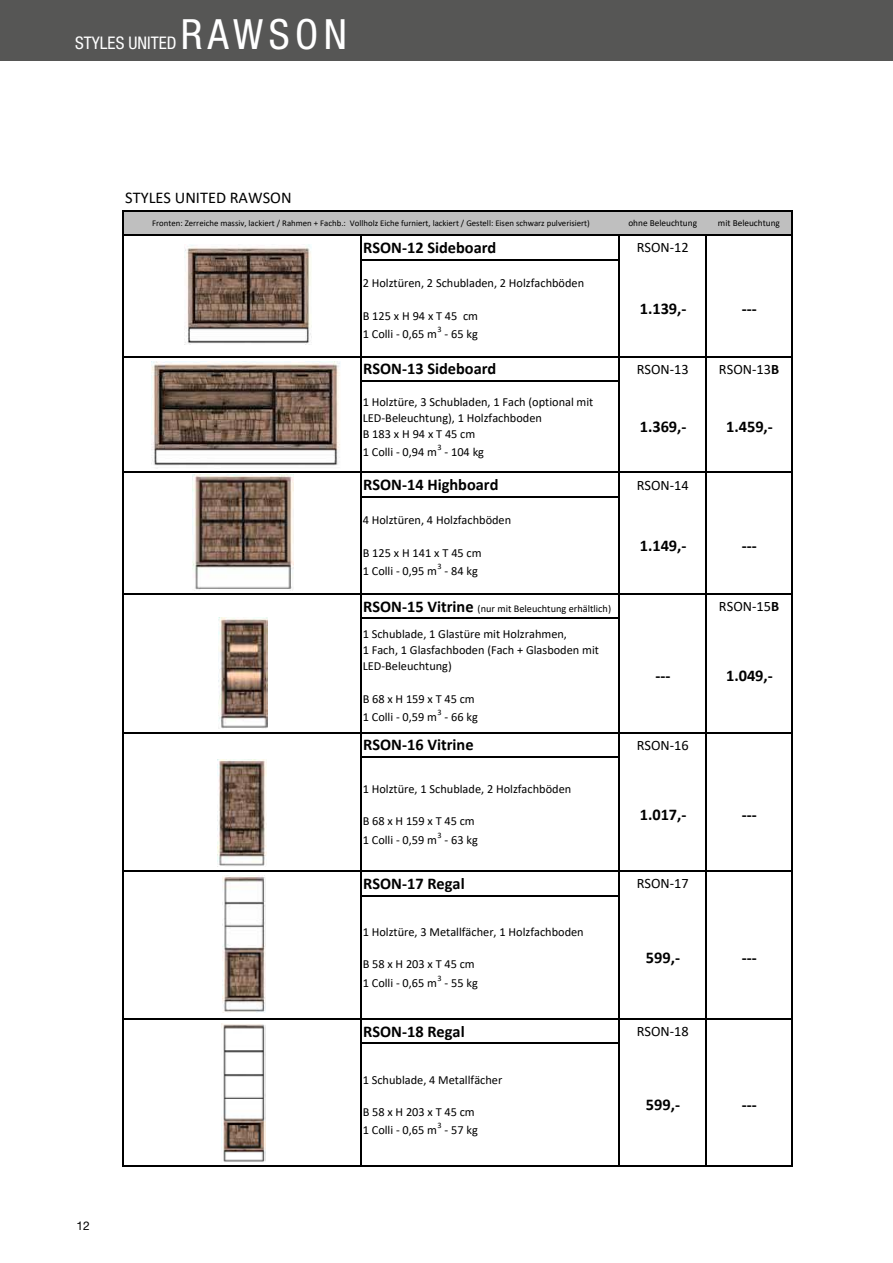
<style>
.page{position:relative;width:893px;height:1263px;background:#fff}
.page>*{position:absolute;margin:0;border:0;box-sizing:border-box;transform-origin:0 0}
.t1{font:condensed 41.7px "Helvetica Neue LT Pro";letter-spacing:.13em;color:#fff}
.t2{font:condensed 17.4px "Helvetica Neue LT Pro";color:#fff}
.t3{font:700 16.35px "Calibri";color:#000}
.t4{font:16.35px "Calibri";color:#000}
.t5{font:14.4px "Calibri";color:#000}
.t6{font:12.3px/18.5px "Calibri";color:#000}
.t7{font:12px "Helvetica Neue LT Pro";color:#000}
.t8{font:10.35px "Calibri";color:#000}
.t9{font:9.3px "Calibri";color:#000}
.t10{font:8.85px "Calibri";color:#000}
.t11{font:8.25px "Calibri";color:#000}
.s1{font-weight:700}
.s2{font-weight:700;font-size:16.35px}
</style>
<div class="page">
<div style="left:0;top:0;width:893px;height:61px;background:#565655"></div>
<div style="left:123px;top:211px;width:669px;height:24px;background:#bfbfbf"></div>
<svg style="left:122px;top:210px;width:1px;height:26px"></svg>
<hr style="left:123px;top:356px;width:496px;height:1px;background:#000">
<hr style="left:123px;top:472px;width:496px;height:1px;background:#000">
<hr style="left:619px;top:236px;width:1px;height:260px;background:#000">
<hr style="left:123px;top:593px;width:496px;height:1px;background:#000">
<hr style="left:619px;top:497px;width:1px;height:96px;background:#000">
<hr style="left:123px;top:732px;width:496px;height:1px;background:#000">
<hr style="left:123px;top:871px;width:496px;height:1px;background:#000">
<hr style="left:123px;top:1018px;width:496px;height:1px;background:#000">
<hr style="left:123px;top:1166px;width:496px;height:1px;background:#000">
<hr style="left:122px;top:236px;width:1px;height:931px;background:#000">
<hr style="left:792px;top:211px;width:1px;height:956px;background:#000">
<hr style="left:360px;top:236px;width:1px;height:931px;background:#000">
<hr style="left:619px;top:593px;width:1px;height:573px;background:#000">
<hr style="left:705px;top:236px;width:1px;height:931px;background:#000">
<hr style="left:123px;top:210px;width:670px;height:1px;background:#000">
<hr style="left:123px;top:235px;width:670px;height:1px;background:#000">
<hr style="left:361px;top:259px;width:258px;height:1px;background:#000">
<hr style="left:620px;top:356px;width:173px;height:1px;background:#000">
<hr style="left:361px;top:381px;width:258px;height:1px;background:#000">
<hr style="left:620px;top:472px;width:173px;height:1px;background:#000">
<hr style="left:361px;top:496px;width:259px;height:1px;background:#000">
<hr style="left:620px;top:593px;width:173px;height:1px;background:#000">
<hr style="left:361px;top:618px;width:258px;height:1px;background:#000">
<hr style="left:620px;top:732px;width:173px;height:1px;background:#000">
<hr style="left:361px;top:756px;width:258px;height:1px;background:#000">
<hr style="left:620px;top:871px;width:173px;height:1px;background:#000">
<hr style="left:361px;top:895px;width:258px;height:1px;background:#000">
<hr style="left:620px;top:1018px;width:173px;height:1px;background:#000">
<hr style="left:361px;top:1043px;width:258px;height:1px;background:#000">
<hr style="left:619px;top:1166px;width:174px;height:1px;background:#000">
<img style="left:184px;top:244px;width:127px;height:100px">
<img style="left:151px;top:362px;width:189px;height:107px">
<img style="left:219px;top:617px;width:48px;height:111px">
<img style="left:218px;top:759px;width:49px;height:107px">
<img style="left:222px;top:875px;width:44px;height:138px">
<img style="left:221px;top:1023px;width:44px;height:139px">
<img style="left:193px;top:475px;width:101px;height:116px">
<h1 class="t1" style="left:181px;top:10px;width:168px">RAWSON</h1>
<h2 class="t2" style="left:75px;top:33px;width:103px">STYLES UNITED</h2>
<h3 class="t4" style="left:125px;top:186px;width:168px">STYLES UNITED RAWSON</h3>
<p class="t10" style="left:152px;top:216px;width:439px">Fronten: Zerreiche massiv, lackiert / Rahmen + Fachb.: Vollholz Eiche furniert, lackiert / Gestell: Eisen schwarz pulverisiert)</p>
<p class="t9" style="left:628px;top:217px;width:70px">ohne Beleuchtung</p>
<p class="t9" style="left:718px;top:217px;width:64px">mit Beleuchtung</p>
<h3 class="t3" style="left:363px;top:236px;width:135px">RSON-12 Sideboard</h3>
<p class="t5" style="left:637px;top:238px;width:54px">RSON-12</p>
<p class="t6" style="left:363px;top:273px;width:223px">2 Holztüren, 2 Schubladen, 2 Holzfachböden</p>
<p class="t6" style="left:363px;top:306px;width:117px">B 125 x H 94 x T 45 cm<br>1 Colli - 0,65 m</p>
<h3 class="t3" style="left:640px;top:297px;width:48px">1.139,-</h3>
<h3 class="t3" style="left:742px;top:297px;width:17px">---</h3>
<p class="t11" style="left:438px;top:323px;width:6px">3</p>
<p class="t6" style="left:445px;top:324px;width:35px">- 65 kg</p>
<h3 class="t3" style="left:363px;top:357px;width:135px">RSON-13 Sideboard</h3>
<p class="t5" style="left:637px;top:359px;width:54px">RSON-13</p>
<p class="t5" style="left:719px;top:359px;width:62px">RSON-13<span class="s1">B</span></p>
<p class="t6" style="left:363px;top:393px;width:232px;line-height:16.2px">1 Holztüre, 3 Schubladen, 1 Fach (optional mit<br>LED-Beleuchtung), 1 Holzfachboden<br>B 183 x H 94 x T 45 cm</p>
<p class="t6" style="left:363px;top:443px;width:76px">1 Colli - 0,94 m</p>
<h3 class="t3" style="left:640px;top:415px;width:48px">1.369,-</h3>
<h3 class="t3" style="left:726px;top:415px;width:48px">1.459,-</h3>
<p class="t11" style="left:438px;top:442px;width:6px">3</p>
<p class="t6" style="left:445px;top:443px;width:41px">- 104 kg</p>
<h3 class="t3" style="left:363px;top:473px;width:137px">RSON-14 Highboard</h3>
<p class="t5" style="left:637px;top:475px;width:54px">RSON-14</p>
<p class="t6" style="left:363px;top:510px;width:150px">4 Holztüren, 4 Holzfachböden</p>
<p class="t6" style="left:363px;top:543px;width:120px">B 125 x H 141 x T 45 cm<br>1 Colli - 0,95 m</p>
<h3 class="t3" style="left:640px;top:534px;width:48px">1.149,-</h3>
<h3 class="t3" style="left:742px;top:534px;width:17px">---</h3>
<p class="t11" style="left:438px;top:560px;width:6px">3</p>
<p class="t6" style="left:445px;top:561px;width:35px">- 84 kg</p>
<p class="t8" style="left:363px;top:601px;width:249px"><span class="s2">RSON-15 Vitrine</span> (nur mit Beleuchtung erhältlich)</p>
<p class="t5" style="left:719px;top:596px;width:62px">RSON-15<span class="s1">B</span></p>
<p class="t6" style="left:363px;top:625px;width:238px;line-height:16.2px">1 Schublade, 1 Glastüre mit Holzrahmen,<br>1 Fach, 1 Glasfachboden (Fach + Glasboden mit<br>LED-Beleuchtung)</p>
<p class="t6" style="left:363px;top:689px;width:114px">B 68 x H 159 x T 45 cm<br>1 Colli - 0,59 m</p>
<h3 class="t3" style="left:655px;top:664px;width:17px">---</h3>
<h3 class="t3" style="left:726px;top:664px;width:48px">1.049,-</h3>
<p class="t11" style="left:438px;top:707px;width:6px">3</p>
<p class="t6" style="left:445px;top:708px;width:35px">- 66 kg</p>
<h3 class="t3" style="left:363px;top:733px;width:112px">RSON-16 Vitrine</h3>
<p class="t5" style="left:637px;top:735px;width:54px">RSON-16</p>
<p class="t6" style="left:363px;top:779px;width:210px">1 Holztüre, 1 Schublade, 2 Holzfachböden</p>
<p class="t6" style="left:363px;top:812px;width:114px">B 68 x H 159 x T 45 cm<br>1 Colli - 0,59 m</p>
<h3 class="t3" style="left:640px;top:803px;width:48px">1.017,-</h3>
<h3 class="t3" style="left:742px;top:803px;width:17px">---</h3>
<p class="t11" style="left:438px;top:829px;width:6px">3</p>
<p class="t6" style="left:445px;top:830px;width:35px">- 63 kg</p>
<h3 class="t3" style="left:363px;top:872px;width:103px">RSON-17 Regal</h3>
<p class="t5" style="left:637px;top:873px;width:54px">RSON-17</p>
<p class="t6" style="left:363px;top:922px;width:223px">1 Holztüre, 3 Metallfächer, 1 Holzfachboden</p>
<p class="t6" style="left:363px;top:955px;width:114px">B 58 x H 203 x T 45 cm<br>1 Colli - 0,65 m</p>
<h3 class="t3" style="left:646px;top:946px;width:36px">599,-</h3>
<h3 class="t3" style="left:742px;top:946px;width:17px">---</h3>
<p class="t11" style="left:438px;top:972px;width:6px">3</p>
<p class="t6" style="left:445px;top:973px;width:35px">- 55 kg</p>
<p class="t7" style="left:77px;top:1219px;width:15px">12</p>
<h3 class="t3" style="left:363px;top:1019px;width:103px">RSON-18 Regal</h3>
<p class="t5" style="left:637px;top:1021px;width:54px">RSON-18</p>
<p class="t6" style="left:363px;top:1070px;width:141px">1 Schublade, 4 Metallfächer</p>
<p class="t6" style="left:363px;top:1102px;width:114px">B 58 x H 203 x T 45 cm<br>1 Colli - 0,65 m</p>
<h3 class="t3" style="left:646px;top:1093px;width:36px">599,-</h3>
<h3 class="t3" style="left:742px;top:1093px;width:17px">---</h3>
<p class="t11" style="left:438px;top:1120px;width:6px">3</p>
<p class="t6" style="left:445px;top:1121px;width:35px">- 57 kg</p>
</div>
